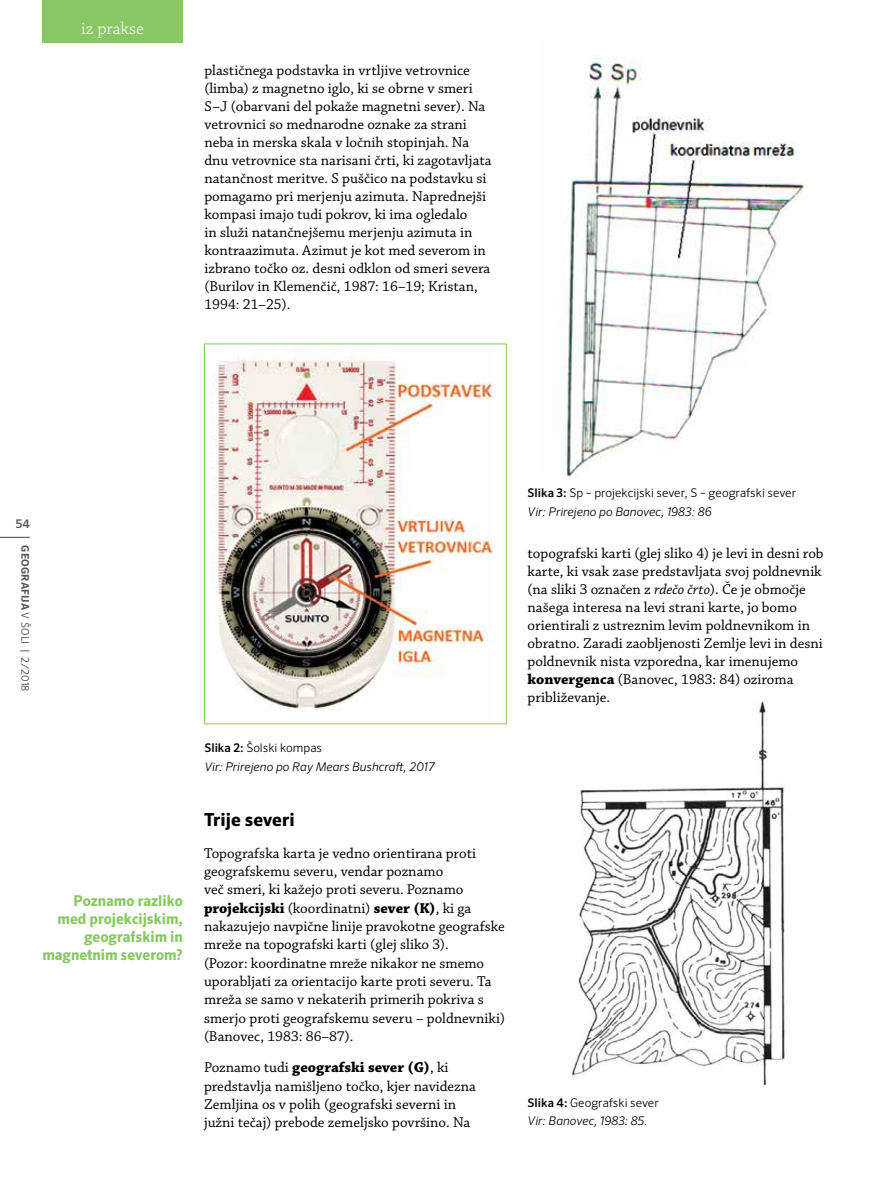
<style>
.page{position:relative;width:893px;height:1191px;background:#fff}
.page>*{position:absolute;margin:0;border:0;box-sizing:border-box;transform-origin:0 0}
.t1{font:700 18px "Sero Pro";color:#000}
.t2{font:300 18px "Chaparral Pro";color:#fff}
.t3{font:15px/18px "Chaparral Pro";color:#000}
.t4{font:700 15px/18px "Sero Pro";color:#89c765;text-align:right;scale:.96 1}
.t5{font:italic 300 12px/18.6px "Sero Pro";color:#000}
.t6{font:300 12px/18.6px "Sero Pro";color:#000}
.t7{font:500 12px "Sero Pro";color:#58595b}
.t8{font:10.5px "Sero Pro";letter-spacing:.005em;color:#58595b}
.s1{font-weight:700}
.s2{font-weight:500;font-style:normal}
.s3{font-style:normal}
.s4{font-weight:500}
.s5{font-style:italic}
</style>
<div class="page">
<img style="left:211px;top:357px;width:281px;height:353px">
<div style="left:204px;top:343px;width:303px;height:381px;border:1px solid #89c765"></div>
<img style="left:564px;top:55px;width:242px;height:423px">
<img style="left:571px;top:701px;width:214px;height:385px">
<hr style="left:0;top:537px;width:30px;height:1px;background:#58595b">
<div style="left:43px;top:0;width:140px;height:43px;background:#89c765"></div>
<p class="t2" style="left:81px;top:18px;width:64px">iz prakse</p>
<p class="t3" style="left:204px;top:62px;width:289px">plastičnega podstavka in vrtljive vetrovnice (limba) z magnetno iglo, ki se obrne v smeri S–J (obarvani del pokaže magnetni sever). Na vetrovnici so mednarodne oznake za strani neba in merska skala v ločnih stopinjah. Na dnu vetrovnice sta narisani črti, ki zagotavljata natančnost meritve. S puščico na podstavku si pomagamo pri merjenju azimuta. Naprednejši kompasi imajo tudi pokrov, ki ima ogledalo<br>in služi natančnejšemu merjenju azimuta in kontraazimuta. Azimut je kot med severom in izbrano točko oz. desni odklon od smeri severa (Burilov in Klemenčič, 1987: 16–19; Kristan, 1994: 21–25).</p>
<p class="t7" style="left:16px;top:516px;width:15px">54</p>
<p class="t8" style="left:32px;top:545px;width:148px;rotate:90deg"><span class="s1">Geografija</span> v šoli | 2/2018</p>
<p class="t4" style="left:43px;top:891px;width:148px">Poznamo razliko med projekcijskim, geografskim in magnetnim severom?</p>
<p class="t5" style="left:204px;top:738px;width:232px"><span class="s2">Slika 2:</span> <span class="s3">Šolski kompas<br></span>Vir: Prirejeno po Ray Mears Bushcraft, 2017</p>
<p class="t1" style="left:204px;top:809px;width:92px">Trije severi</p>
<p class="t3" style="left:204px;top:844px;width:302px">Topografska karta je vedno orientirana proti geografskemu severu, vendar poznamo<br>več smeri, ki kažejo proti severu. Poznamo <span class="s1">projekcijski</span> (koordinatni) <span class="s1">sever (K)</span>, ki ga nakazujejo navpične linije pravokotne geografske mreže na topografski karti (glej sliko 3).<br>(Pozor: koordinatne mreže nikakor ne smemo uporabljati za orientacijo karte proti severu. Ta mreža se samo v nekaterih primerih pokriva s smerjo proti geografskemu severu – poldnevniki) (Banovec, 1983: 86–87).</p>
<p class="t3" style="left:204px;top:1058px;width:274px">Poznamo tudi <span class="s1">geografski sever (G)</span>, ki predstavlja namišljeno točko, kjer navidezna Zemljina os v polih (geografski severni in južni tečaj) prebode zemeljsko površino. Na</p>
<p class="t6" style="left:528px;top:483px;width:270px"><span class="s4">Slika 3:</span> Sp – projekcijski sever, S – geografski sever<br><span class="s5">Vir: Prirejeno po Banovec, 1983: 86</span></p>
<p class="t3" style="left:528px;top:545px;width:297px">topografski karti (glej sliko 4) je levi in desni rob karte, ki vsak zase predstavljata svoj poldnevnik (na sliki 3 označen z <span class="s5">rdečo črto</span>). Če je območje našega interesa na levi strani karte, jo bomo orientirali z ustreznim levim poldnevnikom in obratno. Zaradi zaobljenosti Zemlje levi in desni poldnevnik nista vzporedna, kar imenujemo <span class="s1">konvergenca</span> (Banovec, 1983: 84) oziroma približevanje.</p>
<p class="t5" style="left:528px;top:1093px;width:133px"><span class="s2">Slika 4:</span> <span class="s3">Geografski sever<br></span>Vir: Banovec, 1983: 85.</p>
</div>
